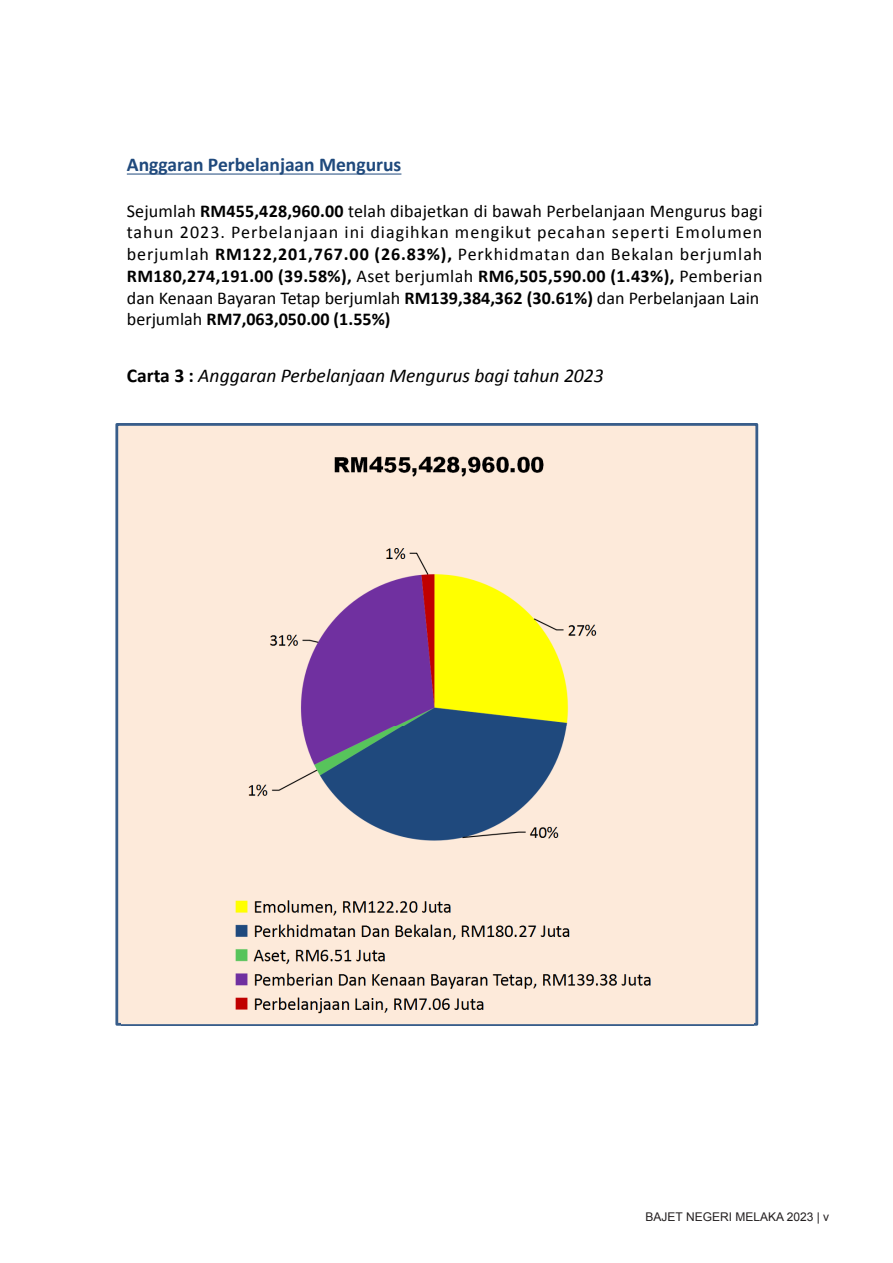
<style>
.page{position:relative;width:893px;height:1263px;background:#fff}
.page>*{position:absolute;margin:0;border:0;box-sizing:border-box;transform-origin:0 0}
.t1{font:italic 19.65px "Calibri";color:#000}
.t2{font:700 19.65px "Calibri";color:#1f497c}
.t3{font:18px/21.8px "Calibri";letter-spacing:.03em;color:#000}
.t4{font:12px "Arial";color:#231f20}
.s1{font-weight:700}
.s2{font-weight:700;font-style:normal}
</style>
<div class="page">
<div style="left:115px;top:423px;width:643px;height:603px;border:3px solid #385d8a"></div>
<hr style="left:127px;top:174px;width:274px;height:1px;background:#1f497d">
<img style="left:121px;top:428px;width:632px;height:597px">
<p class="t2" style="left:127px;top:152px;width:276px">Anggaran Perbelanjaan Mengurus</p>
<p class="t3" style="left:127px;top:200px;width:637px">Sejumlah <span class="s1">RM455,428,960.00</span> telah dibajetkan di bawah Perbelanjaan Mengurus bagi tahun 2023. Perbelanjaan ini diagihkan mengikut pecahan seperti Emolumen berjumlah <span class="s1">RM122,201,767.00 (26.83%),</span> Perkhidmatan dan Bekalan berjumlah <span class="s1">RM180,274,191.00 (39.58%),</span> Aset berjumlah <span class="s1">RM6,505,590.00 (1.43%),</span> Pemberian dan Kenaan Bayaran Tetap berjumlah <span class="s1">RM139,384,362 (30.61%)</span> dan Perbelanjaan Lain berjumlah <span class="s1">RM7,063,050.00 (1.55%)</span></p>
<p class="t1" style="left:127px;top:362px;width:478px"><span class="s2">Carta 3 :</span> Anggaran Perbelanjaan Mengurus bagi tahun 2023</p>
<p class="t4" style="left:645px;top:1208px;width:185px">BAJET NEGERI MELAKA 2023 | v</p>
</div>
